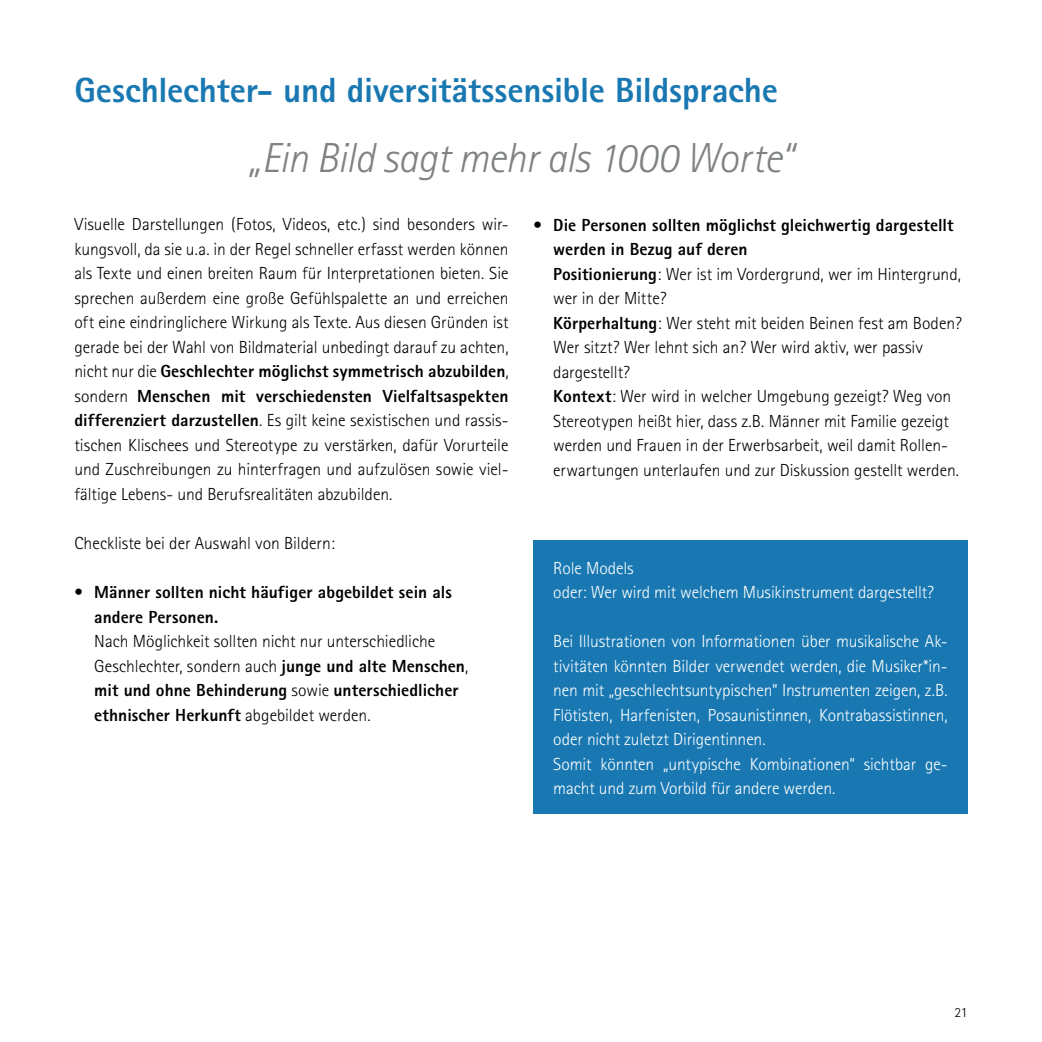
<style>
.page{position:relative;width:1042px;height:1042px;background:#fff}
.page>*{position:absolute;margin:0;border:0;box-sizing:border-box;transform-origin:0 0}
.t1{font:italic 300 42px "Rotis Sans Serif";letter-spacing:-.02em;color:#7f8284}
.Titel{font:800 35px "Rotis Sans Serif";letter-spacing:-.005em;color:#1978b2}
.t2{font:300 17.5px/24.5px "Rotis Sans Serif";letter-spacing:-.005em;color:#000}
.t3{font:300 17.5px/24.5px "Rotis Sans Serif";letter-spacing:-.005em;color:#fff;text-align:justify}
.t4{font:800 17.5px/24.5px "Rotis Sans Serif";letter-spacing:.005em;color:#000}
.t5{font:300 14px "Rotis Sans Serif";color:#000}
.s1{font-weight:800}
.s2{font-weight:300}
</style>
<div class="page">
<div style="left:533px;top:540px;width:434px;height:274px;background:#1978b2"></div>
<p class="Titel" style="left:74px;top:68px;width:705px">Geschlechter- und diversitätssensible Bildsprache</p>
<p class="t1" style="left:248px;top:134px;width:547px">„Ein Bild sagt mehr als 1000 Worte“</p>
<p class="t2" style="left:74px;top:212px;width:436px;text-align:justify">Visuelle Darstellungen (Fotos, Videos, etc.) sind besonders wir&shy;kungsvoll, da sie u.a. in der Regel schneller erfasst werden können als Texte und einen breiten Raum für Interpretationen bieten. Sie sprechen außerdem eine große Gefühlspalette an und erreichen oft eine eindringlichere Wirkung als Texte. Aus diesen Gründen ist gerade bei der Wahl von Bildmaterial unbedingt darauf zu achten, nicht nur die <span class="s1">Geschlechter möglichst symmetrisch abzubilden</span>, sondern <span class="s1">Menschen mit verschiedensten Vielfaltsaspekten differenziert darzustellen</span>. Es gilt keine sexistischen und rassis&shy;tischen Klischees und Stereotype zu verstärken, dafür Vorurteile und Zuschreibungen zu hinterfragen und aufzulösen sowie viel&shy;fältige Lebens- und Berufsrealitäten abzubilden.</p>
<p class="t2" style="left:74px;top:531px;width:262px">Checkliste bei der Auswahl von Bildern:</p>
<p class="t4" style="left:74px;top:579px;width:379px"><span class="s2">•</span> Männer sollten nicht häufiger abgebildet sein als</p>
<p class="t4" style="left:94px;top:604px;width:124px">andere Personen.</p>
<p class="t2" style="left:94px;top:629px;width:375px">Nach Möglichkeit sollten nicht nur unterschiedliche<br>Geschlechter, sondern auch <span class="s1">junge und alte Menschen</span>,</p>
<p class="t4" style="left:94px;top:677px;width:366px">mit und ohne Behinderung <span class="s2">sowie</span> unterschiedlicher</p>
<p class="t4" style="left:94px;top:702px;width:278px">ethnischer Herkunft <span class="s2">abgebildet werden.</span></p>
<p class="t4" style="left:553px;top:212px;width:402px;text-indent:-20px"><span class="s2">•</span> Die Personen sollten möglichst gleichwertig dargestellt werden in Bezug auf deren</p>
<p class="t2" style="left:553px;top:262px;width:409px"><span class="s1">Positionierung</span>: Wer ist im Vordergrund, wer im Hintergrund, wer in der Mitte?</p>
<p class="t2" style="left:553px;top:311px;width:410px"><span class="s1">Körperhaltung</span>: Wer steht mit beiden Beinen fest am Boden?</p>
<p class="t2" style="left:553px;top:335px;width:371px">Wer sitzt? Wer lehnt sich an? Wer wird aktiv, wer passiv dargestellt?</p>
<p class="t2" style="left:553px;top:384px;width:399px"><span class="s1">Kontext</span>: Wer wird in welcher Umgebung gezeigt? Weg von</p>
<p class="t2" style="left:553px;top:409px;width:397px">Stereotypen heißt hier, dass z.B. Männer mit Familie gezeigt</p>
<p class="t2" style="left:553px;top:433px;width:407px">werden und Frauen in der Erwerbsarbeit, weil damit Rollen&shy;erwartungen unterlaufen und zur Diskussion gestellt werden.</p>
<p class="t3" style="left:553px;top:555px;width:82px">Role Models</p>
<p class="t3" style="left:553px;top:580px;width:382px">oder: Wer wird mit welchem Musikinstrument dargestellt?</p>
<p class="t3" style="left:553px;top:629px;width:396px">Bei Illustrationen von Informationen über musikalische Ak&shy;tivitäten könnten Bilder verwendet werden, die Musiker*in&shy;nen mit „geschlechtsuntypischen“ Instrumenten zeigen, z.B.<br>Flötisten, Harfenisten, Posaunistinnen, Kontrabassistinnen, oder nicht zuletzt Dirigentinnen.</p>
<p class="t3" style="left:553px;top:751px;width:396px">Somit könnten „untypische Kombinationen“ sichtbar ge&shy;macht und zum Vorbild für andere werden.</p>
<p class="t5" style="left:954px;top:1004px;width:15px">21</p>
</div>
